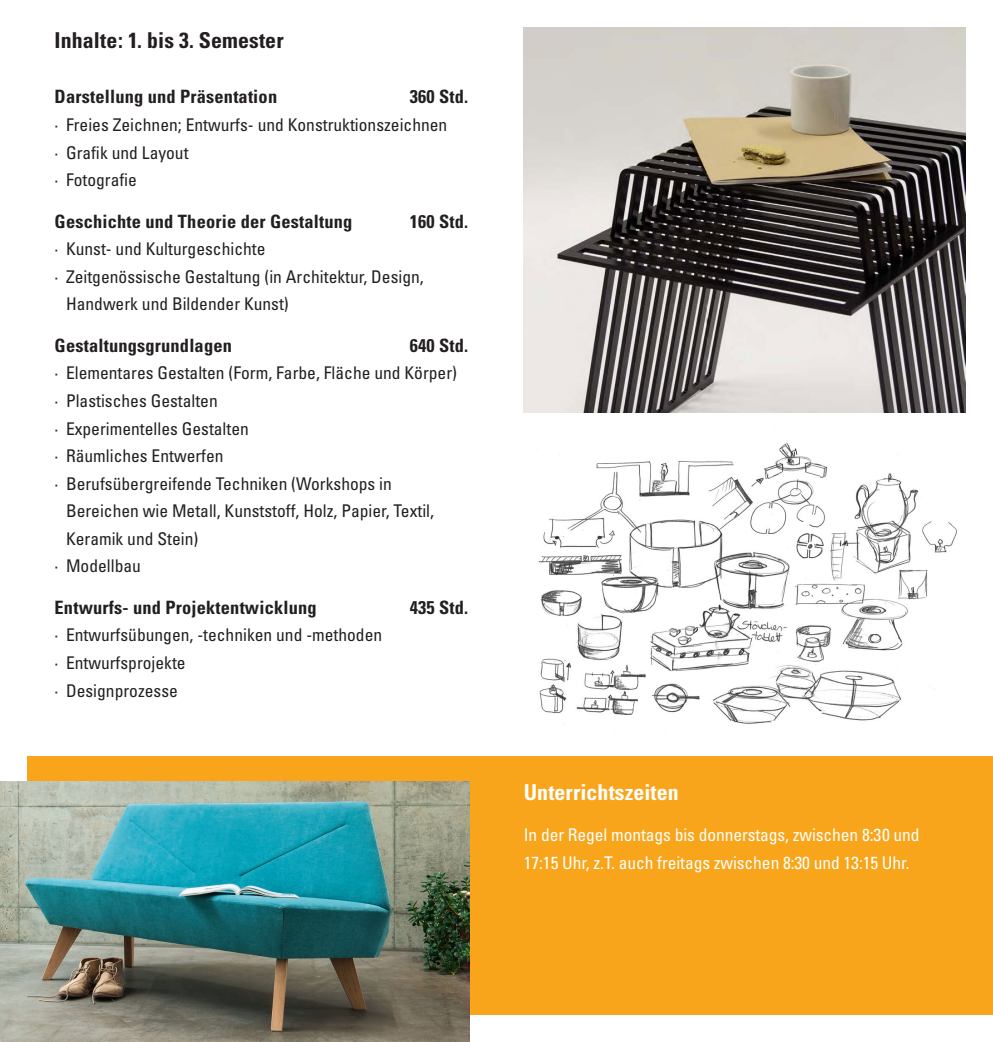
<style>
.page{position:relative;width:993px;height:1042px;background:#fff}
.page>*{position:absolute;margin:0;border:0;box-sizing:border-box;transform-origin:0 0}
.t1{font:700 condensed 21.88px "Univers LT Std";letter-spacing:.005em;color:#231f20}
.t2{font:700 condensed 21.88px "Univers LT Std";letter-spacing:.005em;color:#fff}
.t3{font:700 condensed 18.38px "Univers LT Std";letter-spacing:.01em;color:#231f20}
.t4{font:condensed 17.5px/27.7px "Univers LT Std";color:#231f20}
.t5{font:condensed 17.5px/27.7px "Univers LT Std";letter-spacing:-.005em;color:#fff}
</style>
<div class="page">
<div style="left:27px;top:756px;width:965px;height:258px;background:#f9a51b"></div>
<img style="left:538px;top:442px;width:419px;height:282px">
<img style="left:523px;top:27px;width:442px;height:385px">
<img style="left:0;top:781px;width:469px;height:261px">
<p class="t1" style="left:55px;top:27px;width:230px">Inhalte: 1. bis 3. Semester</p>
<p class="t3" style="left:55px;top:86px;width:224px">Darstellung und Präsentation</p>
<p class="t3" style="left:409px;top:86px;width:60px">360 Std.</p>
<p class="t4" style="left:55px;top:111px;width:394px">∙ Freies Zeichnen; Entwurfs- und Konstruktionszeichnen ∙ Grafik und Layout<br>∙ Fotografie</p>
<p class="t3" style="left:55px;top:210px;width:299px">Geschichte und Theorie der Gestaltung</p>
<p class="t3" style="left:409px;top:210px;width:60px">160 Std.</p>
<p class="t4" style="left:55px;top:235px;width:212px">∙ Kunst- und Kulturgeschichte</p>
<p class="t4" style="left:55px;top:262px;width:370px">∙ Zeitgenössische Gestaltung (in Architektur, Design,</p>
<p class="t4" style="left:66px;top:290px;width:224px">Handwerk und Bildender Kunst)</p>
<p class="t3" style="left:55px;top:334px;width:179px">Gestaltungsgrundlagen</p>
<p class="t3" style="left:409px;top:334px;width:60px">640 Std.</p>
<p class="t4" style="left:55px;top:359px;width:404px">∙ Elementares Gestalten (Form, Farbe, Fläche und Körper) ∙ Plastisches Gestalten<br>∙ Experimentelles Gestalten<br>∙ Räumliches Entwerfen<br>∙ Berufsübergreifende Techniken (Workshops in</p>
<p class="t4" style="left:66px;top:497px;width:369px">Bereichen wie Metall, Kunststoff, Holz, Papier, Textil,</p>
<p class="t4" style="left:66px;top:524px;width:134px">Keramik und Stein)</p>
<p class="t4" style="left:55px;top:552px;width:88px">∙ Modellbau</p>
<p class="t3" style="left:55px;top:596px;width:263px">Entwurfs- und Projektentwicklung</p>
<p class="t3" style="left:409px;top:596px;width:60px">435 Std.</p>
<p class="t4" style="left:55px;top:621px;width:329px">∙ Entwurfsübungen, -techniken und -methoden ∙ Entwurfsprojekte<br>∙ Designprozesse</p>
<p class="t2" style="left:523px;top:779px;width:156px">Unterrichtszeiten</p>
<p class="t5" style="left:523px;top:821px;width:397px">In der Regel montags bis donnerstags, zwischen 8:30 und<br>17:15 Uhr, z.T. auch freitags zwischen 8:30 und 13:15 Uhr.</p>
</div>
